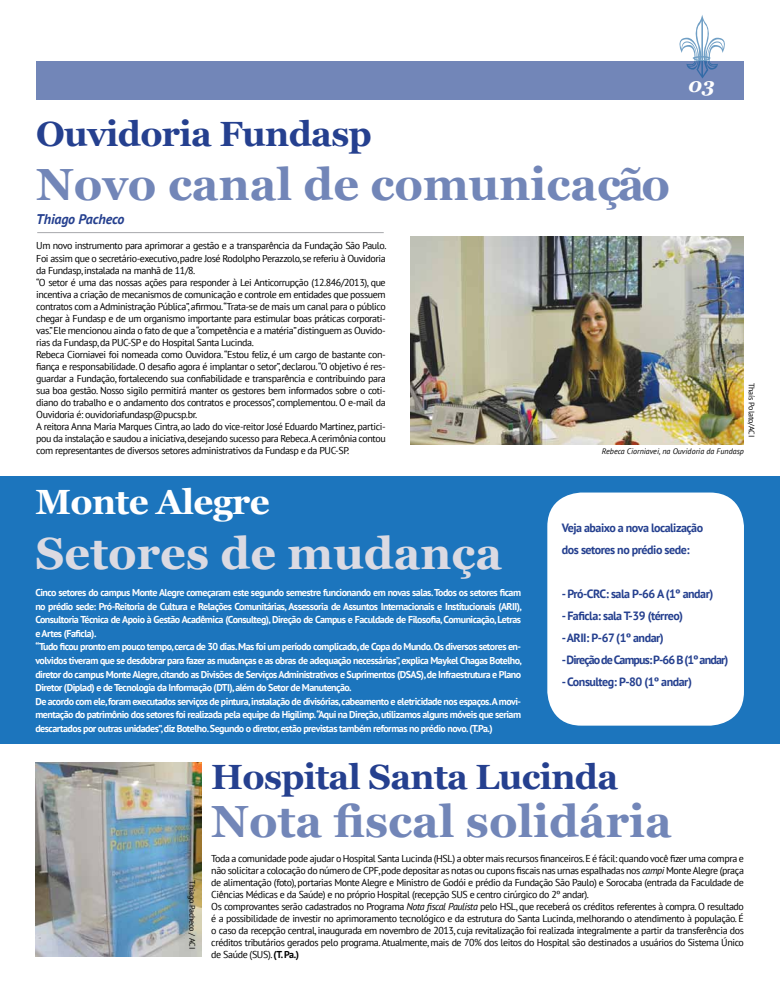
<style>
.page{position:relative;width:780px;height:993px;background:#fff}
.page>*{position:absolute;margin:0;border:0;box-sizing:border-box;transform-origin:0 0}
.t1{font:700 45px "Georgia";color:#7286b8}
.t2{font:700 45px "Georgia";color:#dbdae2}
.t3{font:700 35px "Georgia";letter-spacing:-.02em;color:#25408f}
.t4{font:700 35px "Georgia";letter-spacing:-.02em;color:#fff}
.t5{font:italic 700 20px "Georgia";color:#fff}
.t6{font:italic 700 14px "PT Sans";letter-spacing:-.01em;color:#25408f}
.t7{font:700 12px/22px "PT Sans";letter-spacing:-.04em;color:#25408f}
.t8{font:700 12px/22px "PT Sans";letter-spacing:-.07em;color:#25408f}
.t9{font:10px/12px "PT Sans";letter-spacing:-.04em;color:#000}
.t10{font:700 10px/13.5px "PT Sans";letter-spacing:-.05em;color:#fff}
.t11{font:italic 8px "PT Sans";color:#000}
.t12{font:8px "PT Sans";letter-spacing:-.02em;color:#000}
.s1{font-style:italic}
.s2{font-weight:700}
</style>
<div class="page">
<div style="left:0;top:476px;width:780px;height:267px;background:#1c75bd"></div>
<div style="left:36px;top:61px;width:708px;height:38px;background:#7286b8"></div>
<svg style="left:679px;top:15px;width:46px;height:63px"></svg>
<hr style="left:37px;top:232px;width:347px;height:1px;background:#a7a9ac">
<img style="left:410px;top:236px;width:334px;height:208px">
<img style="left:35px;top:762px;width:167px;height:194px">
<div style="left:547px;top:492px;width:197px;height:233px;background:#fff;border-radius:34px"></div>
<h2 class="t3" style="left:36px;top:111px;width:337px">Ouvidoria Fundasp</h2>
<h1 class="t1" style="left:36px;top:155px;width:635px">Novo canal de comunicação</h1>
<h3 class="t5" style="left:688px;top:72px;width:28px">03</h3>
<h3 class="t6" style="left:36px;top:210px;width:90px">Thiago Pacheco</h3>
<p class="t9" style="left:36px;top:240px;width:352px">Um novo instrumento para aprimorar a gestão e a transparência da Fundação São Paulo.<br>Foi assim que o secretário-executivo, padre José Rodolpho Perazzolo, se referiu à Ouvidoria da Fundasp, instalada na manhã de 11/8.<br>“O setor é uma das nossas ações para responder à Lei Anticorrupção (12.846/2013), que incentiva a criação de mecanismos de comunicação e controle em entidades que possuem contratos com a Administração Pública”, afirmou.“Trata-se de mais um canal para o público chegar à Fundasp e de um organismo importante para estimular boas práticas corporati&shy;vas.” Ele mencionou ainda o fato de que a “competência e a matéria” distinguem as Ouvido&shy;rias da Fundasp, da PUC-SP e do Hospital Santa Lucinda.<br>Rebeca Ciorniavei foi nomeada como Ouvidora. “Estou feliz, é um cargo de bastante con&shy;fiança e responsabilidade. O desafio agora é implantar o setor”, declarou.“O objetivo é res&shy;guardar a Fundação, fortalecendo sua confiabilidade e transparência e contribuindo para sua boa gestão. Nosso sigilo permitirá manter os gestores bem informados sobre o coti&shy;diano do trabalho e o andamento dos contratos e processos”, complementou. O e-mail da Ouvidoria é: ouvidoriafundasp@pucsp.br.<br>A reitora Anna Maria Marques Cintra, ao lado do vice-reitor José Eduardo Martinez, partici&shy;pou da instalação e saudou a iniciativa, desejando sucesso para Rebeca.A cerimônia contou com representantes de diversos setores administrativos da Fundasp e da PUC-SP.</p>
<p class="t12" style="left:756px;top:383px;width:55px;rotate:90deg">Thaís Polato/ACI</p>
<p class="t11" style="left:602px;top:446px;width:143px">Rebeca Ciorniavei, na Ouvidoria da Fundasp</p>
<h2 class="t4" style="left:35px;top:479px;width:236px">Monte Alegre</h2>
<h1 class="t2" style="left:35px;top:524px;width:468px">Setores de mudança</h1>
<p class="t10" style="left:35px;top:585px;width:488px">Cinco setores do campus Monte Alegre começaram este segundo semestre funcionando em novas salas. Todos os setores ficam no prédio sede: Pró-Reitoria de Cultura e Relações Comunitárias, Assessoria de Assuntos Internacionais e Institucionais (ARII), Consultoria Técnica de Apoio à Gestão Acadêmica (Consulteg), Direção de Campus e Faculdade de Filosofia, Comunicação, Letras e Artes (Faficla).<br>“Tudo ficou pronto em pouco tempo, cerca de 30 dias. Mas foi um período complicado, de Copa do Mundo. Os diversos setores en&shy;volvidos tiveram que se desdobrar para fazer as mudanças e as obras de adequação necessárias”, explica Maykel Chagas Botelho, diretor do campus Monte Alegre, citando as Divisões de Serviços Administrativos e Suprimentos (DSAS), de Infraestrutura e Plano Diretor (Diplad) e de Tecnologia da Informação (DTI), além do Setor de Manutenção.<br>De acordo com ele, foram executados serviços de pintura, instalação de divisórias, cabeamento e eletricidade nos espaços.A movi&shy;mentação do patrimônio dos setores foi realizada pela equipe da Higilimp.“Aqui na Direção, utilizamos alguns móveis que seriam descartados por outras unidades”, diz Botelho. Segundo o diretor, estão previstas também reformas no prédio novo. (T.Pa.)</p>
<h2 class="t3" style="left:211px;top:753px;width:408px">Hospital Santa Lucinda</h2>
<h1 class="t1" style="left:211px;top:792px;width:462px">Nota fiscal solidária</h1>
<p class="t9" style="left:211px;top:851px;width:534px">Toda a comunidade pode ajudar o Hospital Santa Lucinda (HSL) a obter mais recursos financeiros. E é fácil: quando você fizer uma compra e não solicitar a colocação do número de CPF, pode depositar as notas ou cupons fiscais nas urnas espalhadas nos <span class="s1">campi</span> Monte Alegre (praça de alimentação (foto), portarias Monte Alegre e Ministro de Godói e prédio da Fundação São Paulo) e Sorocaba (entrada da Faculdade de Ciências Médicas e da Saúde) e no próprio Hospital (recepção SUS e centro cirúrgico do 2º andar).<br>Os comprovantes serão cadastrados no Programa <span class="s1">Nota fiscal Paulista</span> pelo HSL, que receberá os créditos referentes à compra. O resultado é a possibilidade de investir no aprimoramento tecnológico e da estrutura do Santa Lucinda, melhorando o atendimento à população. É o caso da recepção central, inaugurada em novembro de 2013, cuja revitalização foi realizada integralmente a partir da transferência dos créditos tributários gerados pelo programa. Atualmente, mais de 70% dos leitos do Hospital são destinados a usuários do Sistema Único de Saúde (SUS). <span class="s2">(T. Pa.)</span></p>
<p class="t7" style="left:562px;top:516px;width:143px">Veja abaixo a nova localização dos setores no prédio sede:</p>
<p class="t7" style="left:562px;top:582px;width:153px">- Pró-CRC: sala P-66 A (1º andar)</p>
<p class="t7" style="left:562px;top:604px;width:123px">- Faficla: sala T-39 (térreo)</p>
<p class="t8" style="left:562px;top:626px;width:168px">- ARII: P-67 (1º andar)<br>-Direção de Campus: P-66 B (1º andar)</p>
<p class="t7" style="left:562px;top:670px;width:131px">- Consulteg: P-80 (1º andar)</p>
<p class="t12" style="left:197px;top:879px;width:70px;rotate:90deg">Thiago Pacheco / ACI</p>
</div>
